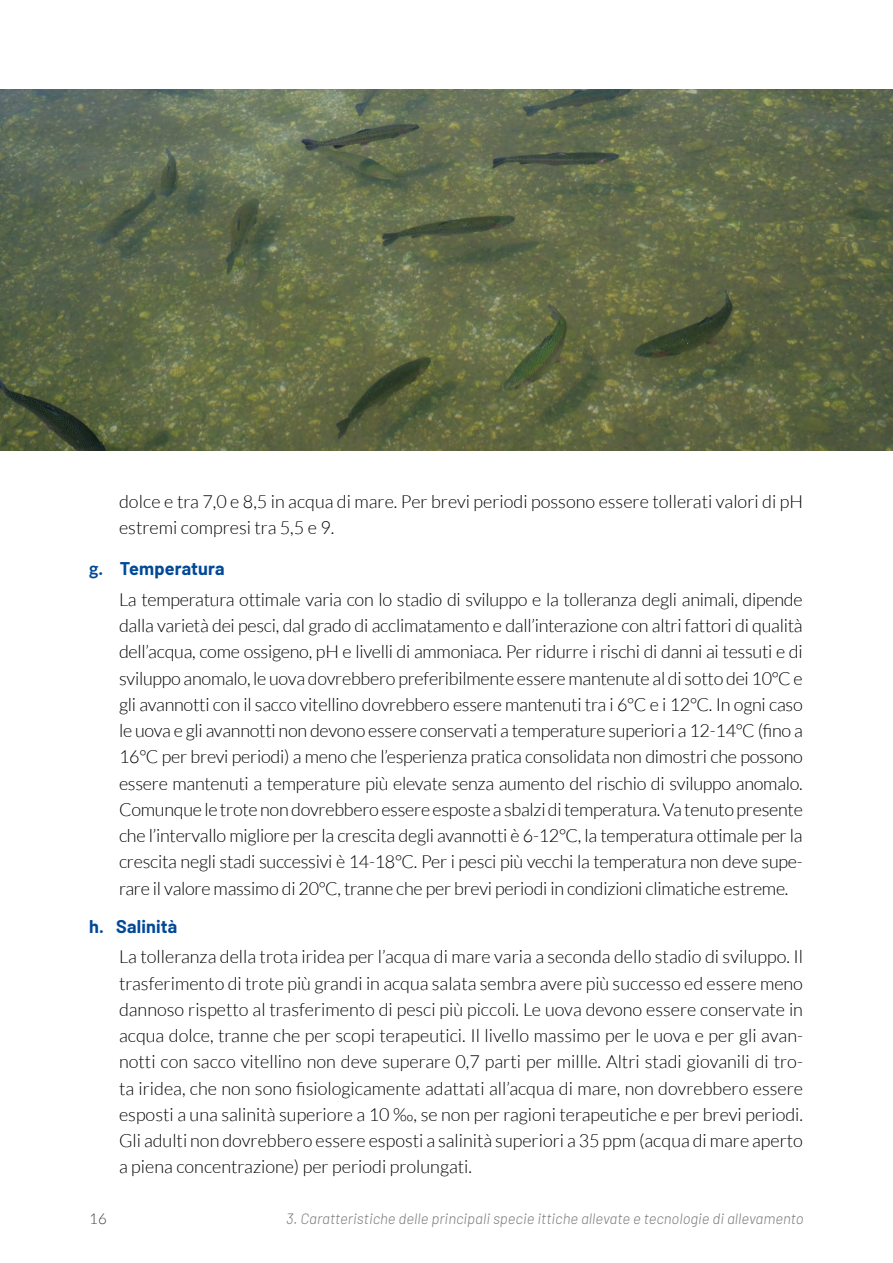
<style>
.page{position:relative;width:893px;height:1263px;background:#fff}
.page>*{position:absolute;margin:0;border:0;box-sizing:border-box;transform-origin:0 0}
.t1{font:300 18px/26.2px "Lato";color:#000;text-align:justify}
.t2{font:700 18px "Barlow";letter-spacing:.01em;color:#004998}
.t3{font:italic 300 15px "Barlow";color:#7b7c7e}
.t4{font:300 15px "Lato";color:#3e3d40}
.s1{font-family:"Lato"}
</style>
<div class="page">
<img style="left:0;top:89px;width:893px;height:361px">
<p class="t1" style="left:119px;top:488px;width:685px">dolce e tra 7,0 e 8,5 in acqua di mare. Per brevi periodi possono essere tollerati valori di pH estremi compresi tra 5,5 e 9.</p>
<p class="t2" style="left:89px;top:555px;width:137px"><span class="s1">g.</span> Temperatura</p>
<p class="t1" style="left:119px;top:586px;width:685px">La temperatura ottimale varia con lo stadio di sviluppo e la tolleranza degli animali, dipende dalla varietà dei pesci, dal grado di acclimatamento e dall’interazione con altri fattori di qualità dell’acqua, come ossigeno, pH e livelli di ammoniaca. Per ridurre i rischi di danni ai tessuti e di sviluppo anomalo, le uova dovrebbero preferibilmente essere mantenute al di sotto dei 10°C e gli avannotti con il sacco vitellino dovrebbero essere mantenuti tra i 6°C e i 12°C. In ogni caso le uova e gli avannotti non devono essere conservati a temperature superiori a 12-14°C (fino a 16°C per brevi periodi) a meno che l’esperienza pratica consolidata non dimostri che possono essere mantenuti a temperature più elevate senza aumento del rischio di sviluppo anomalo.<br>Comunque le trote non dovrebbero essere esposte a sbalzi di temperatura. Va tenuto presente che l’intervallo migliore per la crescita degli avannotti è 6-12°C, la temperatura ottimale per la crescita negli stadi successivi è 14-18°C. Per i pesci più vecchi la temperatura non deve supe&shy;rare il valore massimo di 20°C, tranne che per brevi periodi in condizioni climatiche estreme.</p>
<p class="t2" style="left:89px;top:913px;width:90px">h. Salinità</p>
<p class="t1" style="left:119px;top:944px;width:685px">La tolleranza della trota iridea per l’acqua di mare varia a seconda dello stadio di sviluppo. Il trasferimento di trote più grandi in acqua salata sembra avere più successo ed essere meno dannoso rispetto al trasferimento di pesci più piccoli. Le uova devono essere conservate in acqua dolce, tranne che per scopi terapeutici. Il livello massimo per le uova e per gli avan&shy;notti con sacco vitellino non deve superare 0,7 parti per millle. Altri stadi giovanili di tro&shy;ta iridea, che non sono fisiologicamente adattati all’acqua di mare, non dovrebbero essere esposti a una salinità superiore a 10 ‰, se non per ragioni terapeutiche e per brevi periodi.<br>Gli adulti non dovrebbero essere esposti a salinità superiori a 35 ppm (acqua di mare aperto a piena concentrazione) per periodi prolungati.</p>
<p class="t3" style="left:286px;top:1207px;width:519px">3. Caratteristiche delle principali specie ittiche allevate e tecnologie di allevamento</p>
<p class="t4" style="left:89px;top:1211px;width:19px">16</p>
</div>
